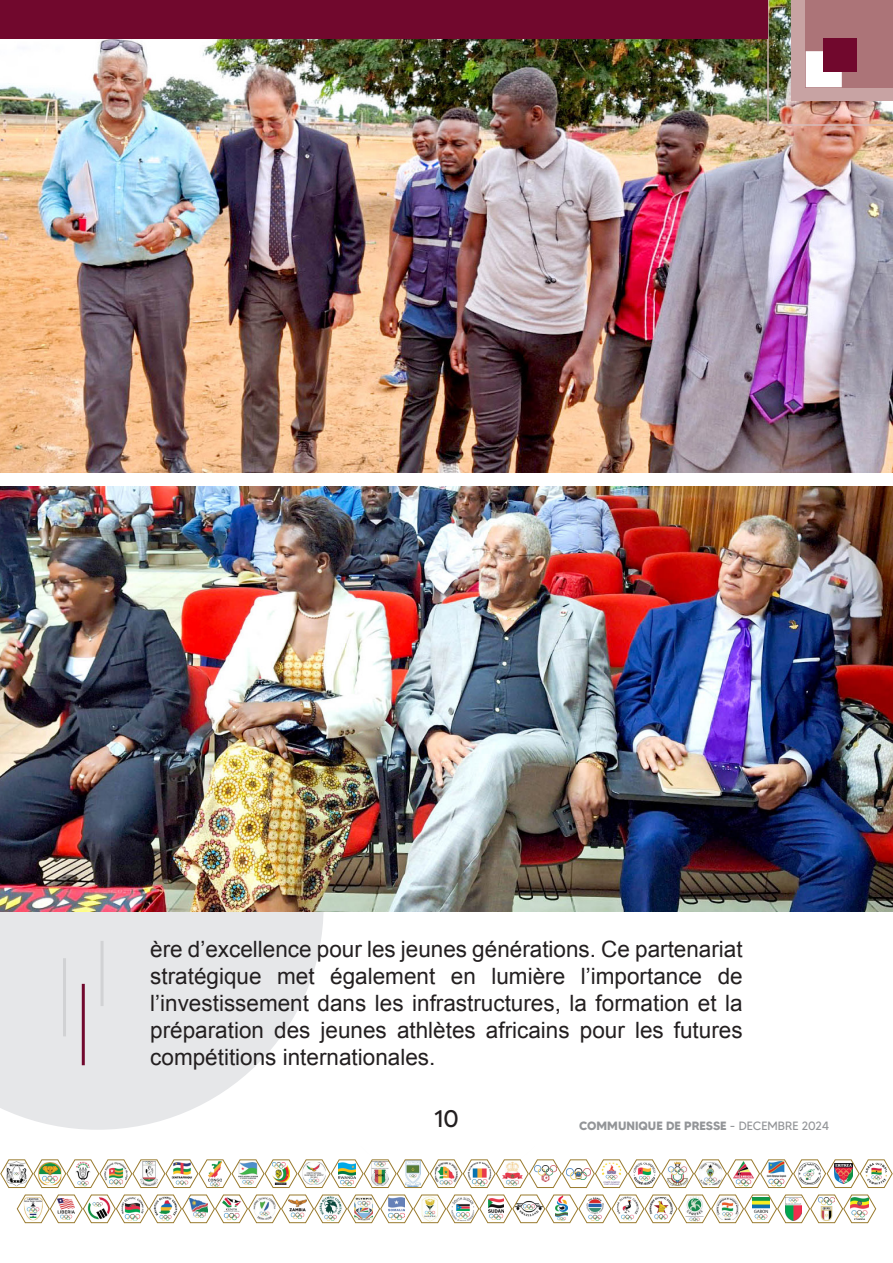
<style>
.page{position:relative;width:893px;height:1263px;background:#fff}
.page>*{position:absolute;margin:0;border:0;box-sizing:border-box;transform-origin:0 0}
.t1{font:24px "MADETOMMY";color:#231f20}
.t2{font:22.5px/27px "Arial";color:#231f20;text-align:justify}
.t3{font:700 12px "MADETOMMY";color:#939598}
.s1{font-weight:400}
</style>
<div class="page">
<img style="left:0;top:1159px;width:893px;height:29px">
<img style="left:16px;top:1194px;width:860px;height:29px">
<svg style="left:0;top:911px;width:324px;height:219px;fill:#e6e7e9"></svg>
<img style="left:0;top:38px;width:893px;height:434px">
<img style="left:767px;top:0;width:126px;height:126px">
<div style="left:791px;top:0;width:102px;height:101px;background:#c8a3a3"></div>
<div style="left:806px;top:0;width:87px;height:87px;background:#ac7478"></div>
<div style="left:806px;top:51px;width:36px;height:36px;background:#fff;border:3px solid #fff"></div>
<div style="left:824px;top:38px;width:33px;height:33px;background:#71082d"></div>
<div style="left:0;top:0;width:767px;height:38px;background:#71082d"></div>
<hr style="left:101px;top:941px;width:3px;height:65px;background:#d1d2d4">
<hr style="left:63px;top:958px;width:3px;height:78px;background:#d1d2d4">
<hr style="left:82px;top:984px;width:3px;height:81px;background:#71082d">
<img style="left:0;top:486px;width:893px;height:425px">
<p class="t2" style="left:150px;top:936px;width:594px">ère d’excellence pour les jeunes générations. Ce partenariat stratégique met également en lumière l’importance de l’investissement dans les infrastructures, la formation et la préparation des jeunes athlètes africains pour les futures compétitions internationales.</p>
<p class="t1" style="left:434px;top:1103px;width:26px">10</p>
<p class="t3" style="left:579px;top:1118px;width:251px">COMMUNIQUE DE PRESSE <span class="s1">- DECEMBRE 2024</span></p>
</div>
